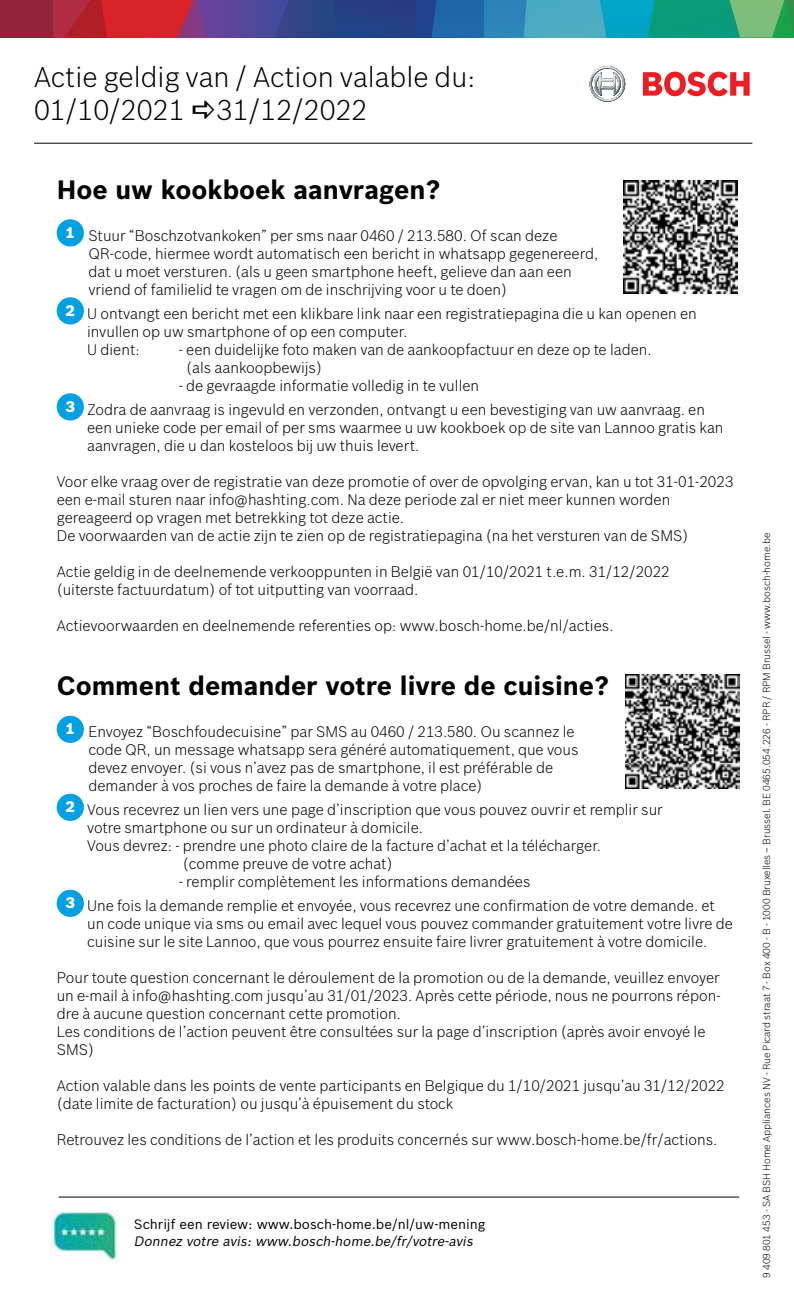
<style>
.page{position:relative;width:794px;height:1304px;background:#fff}
.page>*{position:absolute;margin:0;border:0;box-sizing:border-box;transform-origin:0 0}
.t1{font:300 28px/33.6px "Bosch Sans";color:#000}
.t2{font:700 26px "Bosch Sans";color:#000}
.t3{font:300 15px/18px "Bosch Sans";color:#000}
.t4{font:13.4px "Bosch Sans";color:#000}
.t5{font:italic 13.4px "Bosch Sans";color:#000}
.t6{font:300 10px "Bosch Sans";color:#000}
</style>
<div class="page">
<div style="left:0;top:0;width:53px;height:37px;background:#902438"></div>
<svg style="left:53px;top:0;width:741px;height:37px"></svg>
<div style="left:57px;top:219px;width:27px;height:27px;background:#00a1e4;border-radius:50%"></div>
<div style="left:57px;top:297px;width:27px;height:27px;background:#00a1e4;border-radius:50%"></div>
<div style="left:57px;top:393px;width:27px;height:27px;background:#00a1e4;border-radius:50%"></div>
<div style="left:57px;top:716px;width:27px;height:27px;background:#00a1e4;border-radius:50%"></div>
<div style="left:57px;top:794px;width:27px;height:27px;background:#00a1e4;border-radius:50%"></div>
<div style="left:57px;top:890px;width:27px;height:27px;background:#00a1e4;border-radius:50%"></div>
<svg style="left:589px;top:66px;width:36px;height:36px"></svg>
<svg style="left:643px;top:72px;width:106px;height:24px"></svg>
<img style="left:50px;top:1210px;width:69px;height:52px">
<hr style="left:34px;top:143px;width:718px;height:1px;background:#000">
<hr style="left:59px;top:1197px;width:680px;height:1px;background:#000">
<img style="left:624px;top:180px;width:113px;height:114px">
<img style="left:626px;top:675px;width:113px;height:113px">
<h1 class="t1" style="left:34px;top:59px;width:443px">Actie geldig van / Action valable du:<br>01/10/2021 31/12/2022</h1>
<h2 class="t2" style="left:57px;top:173px;width:385px">Hoe uw kookboek aanvragen?</h2>
<p class="t3" style="left:88px;top:226px;width:511px;text-indent:-23px"><sup>1</sup> Stuur “Boschzotvankoken” per sms naar 0460 / 213.580. Of scan deze QR-code, hiermee wordt automatisch een bericht in whatsapp gegenereerd, dat u moet versturen. (als u geen smartphone heeft, gelieve dan aan een vriend of familielid te vragen om de inschrijving voor u te doen)</p>
<p class="t3" style="left:87px;top:304px;width:611px;text-indent:-22px"><sup>2</sup> U ontvangt een bericht met een klikbare link naar een registratiepagina die u kan openen en invullen op uw smartphone of op een computer.<br>U dient:</p>
<p class="t3" style="left:186px;top:340px;width:467px;text-indent:-8px">- een duidelijke foto maken van de aankoopfactuur en deze op te laden. (als aankoopbewijs)</p>
<p class="t3" style="left:66px;top:373px;width:641px;line-height:24px;text-indent:113px">- de gevraagde informatie volledig in te vullen<br><sup>3</sup> Zodra de aanvraag is ingevuld en verzonden, ontvangt u een bevestiging van uw aanvraag. en</p>
<p class="t3" style="left:87px;top:418px;width:638px">een unieke code per email of per sms waarmee u uw kookboek op de site van Lannoo gratis kan aanvragen, die u dan kosteloos bij uw thuis levert.</p>
<p class="t3" style="left:57px;top:472px;width:678px">Voor elke vraag over de registratie van deze promotie of over de opvolging ervan, kan u tot 31-01-2023 een e-mail sturen naar info@hashting.com. Na deze periode zal er niet meer kunnen worden gereageerd op vragen met betrekking tot deze actie.<br>De voorwaarden van de actie zijn te zien op de registratiepagina (na het versturen van de SMS)</p>
<p class="t3" style="left:57px;top:562px;width:614px">Actie geldig in de deelnemende verkooppunten in België van 01/10/2021 t.e.m. 31/12/2022 (uiterste factuurdatum) of tot uitputting van voorraad.</p>
<p class="t3" style="left:57px;top:616px;width:558px">Actievoorwaarden en deelnemende referenties op: www.bosch-home.be/nl/acties.</p>
<h2 class="t2" style="left:57px;top:670px;width:554px">Comment demander votre livre de cuisine?</h2>
<p class="t3" style="left:88px;top:722px;width:491px;text-indent:-23px"><sup>1</sup> Envoyez “Boschfoudecuisine” par SMS au 0460 / 213.580. Ou scannez le code QR, un message whatsapp sera généré automatiquement, que vous devez envoyer. (si vous n’avez pas de smartphone, il est préférable de demander à vos proches de faire la demande à votre place)</p>
<p class="t3" style="left:66px;top:800px;width:599px"><sup>2</sup> Vous recevrez un lien vers une page d’inscription que vous pouvez ouvrir et remplir sur</p>
<p class="t3" style="left:87px;top:818px;width:337px">votre smartphone ou sur un ordinateur à domicile.</p>
<p class="t3" style="left:87px;top:836px;width:515px">Vous devrez: - prendre une photo claire de la facture d’achat et la télécharger.</p>
<p class="t3" style="left:183px;top:854px;width:211px">(comme preuve de votre achat)</p>
<p class="t3" style="left:66px;top:869px;width:651px;line-height:24px;text-indent:113px">- remplir complètement les informations demandées<br><sup>3</sup> Une fois la demande remplie et envoyée, vous recevrez une confirmation de votre demande. et</p>
<p class="t3" style="left:87px;top:914px;width:647px">un code unique via sms ou email avec lequel vous pouvez commander gratuitement votre livre de cuisine sur le site Lannoo, que vous pourrez ensuite faire livrer gratuitement à votre domicile.</p>
<p class="t3" style="left:57px;top:968px;width:665px">Pour toute question concernant le déroulement de la promotion ou de la demande, veuillez envoyer un e-mail à info@hashting.com jusqu’au 31/01/2023. Après cette période, nous ne pourrons répon&shy;dre à aucune question concernant cette promotion.<br>Les conditions de l’action peuvent être consultées sur la page d’inscription (après avoir envoyé le SMS)</p>
<p class="t3" style="left:57px;top:1076px;width:669px">Action valable dans les points de vente participants en Belgique du 1/10/2021 jusqu’au 31/12/2022 (date limite de facturation) ou jusqu’à épuisement du stock</p>
<p class="t3" style="left:57px;top:1130px;width:662px">Retrouvez les conditions de l’action et les produits concernés sur www.bosch-home.be/fr/actions.</p>
<p class="t4" style="left:134px;top:1216px;width:353px">Schrijf een review: www.bosch-home.be/nl/uw-mening</p>
<p class="t5" style="left:134px;top:1233px;width:343px">Donnez votre avis: www.bosch-home.be/fr/votre-avis</p>
<p class="t6" style="left:760px;top:1278px;width:747px;rotate:-90deg">9 409 801 453 - SA BSH Home Appliances NV - Rue Picard straat 7 - Box 400 - B - 1000 Bruxelles – Brussel. BE 0465.054.226 - RPR / RPM Brussel - www.bosch-home.be</p>
</div>
